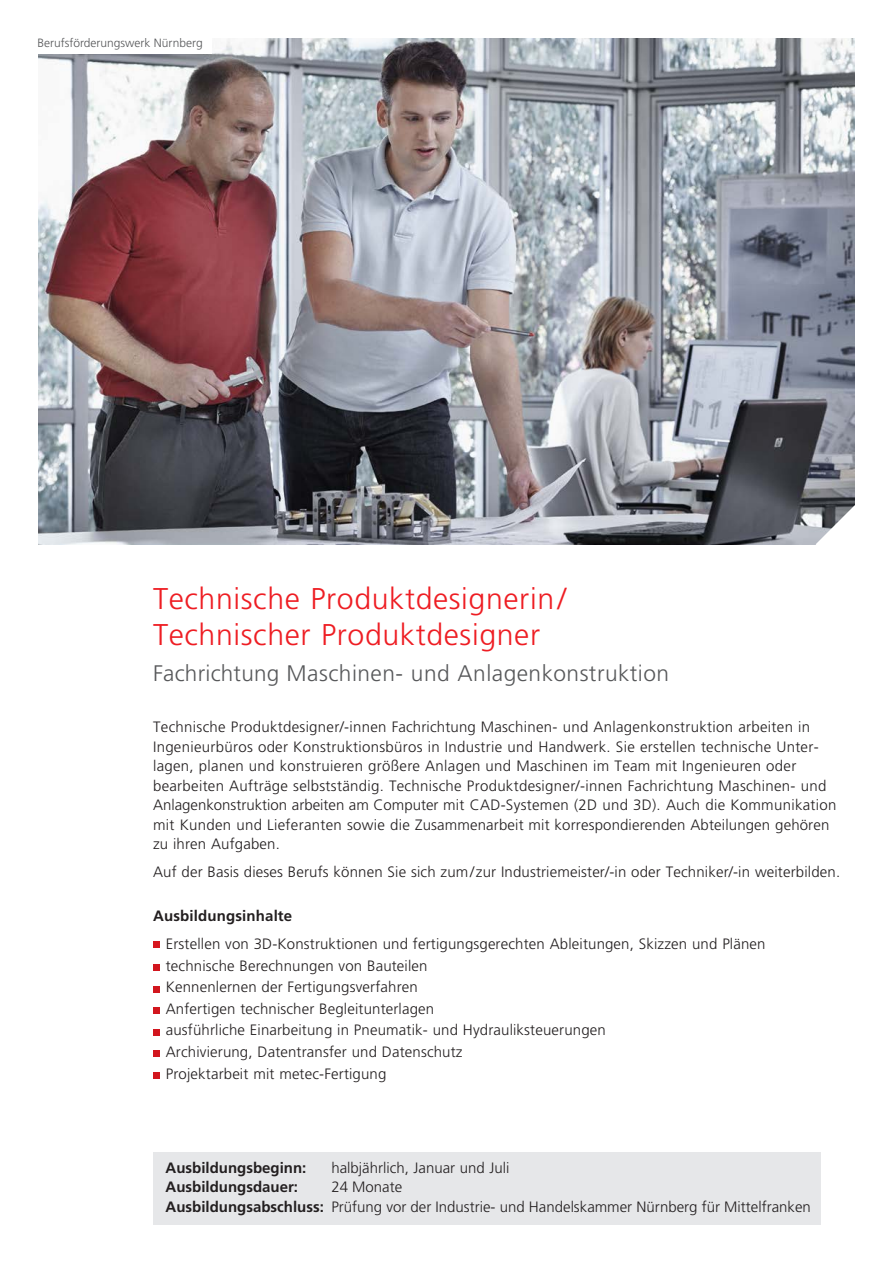
<style>
.page{position:relative;width:893px;height:1263px;background:#fff}
.page>*{position:absolute;margin:0;border:0;box-sizing:border-box;transform-origin:0 0}
.t1{font:300 30px/36px "Frutiger";letter-spacing:.02em;color:#ee1d23}
.t2{font:300 22.5px "Frutiger";letter-spacing:.02em;color:#57585a}
.t3{font:300 15px/19.5px "Frutiger";letter-spacing:.01em;color:#231f20}
.t4{font:700 15px "Frutiger";color:#231f20}
.t5{font:300 12px "Frutiger";color:#57585a}
.s1{font-weight:700}
</style>
<div class="page">
<div style="left:153px;top:1152px;width:667px;height:73px;background:#e6e7e9"></div>
<img style="left:38px;top:38px;width:816px;height:506px">
<div style="left:0;top:0;width:212px;height:53px;background:#fff"></div>
<svg style="left:816px;top:505px;width:39px;height:39px"></svg>
<svg style="left:153px;top:941px;width:6px;height:6px"></svg>
<svg style="left:153px;top:964px;width:6px;height:6px"></svg>
<svg style="left:153px;top:986px;width:6px;height:6px"></svg>
<div style="left:153px;top:1007px;width:6px;height:7px;background:#d2161e"></div>
<svg style="left:153px;top:1029px;width:6px;height:6px"></svg>
<svg style="left:153px;top:1051px;width:6px;height:6px"></svg>
<div style="left:153px;top:1072px;width:6px;height:7px;background:#d2161e"></div>
<p class="t5" style="left:37px;top:36px;width:167px">Berufsförderungswerk Nürnberg</p>
<h1 class="t1" style="left:153px;top:581px;width:415px">Technische Produktdesignerin/<br>Technischer Produktdesigner</h1>
<h2 class="t2" style="left:153px;top:661px;width:518px">Fachrichtung Maschinen- und Anlagenkonstruktion</h2>
<p class="t3" style="left:153px;top:717px;width:685px">Technische Produktdesigner/-innen Fachrichtung Maschinen- und Anlagenkonstruktion arbeiten in Ingenieurbüros oder Konstruktionsbüros in Industrie und Handwerk. Sie erstellen technische Unter&shy;lagen, planen und konstruieren größere Anlagen und Maschinen im Team mit Ingenieuren oder bearbeiten Aufträge selbstständig. Technische Produktdesigner/-innen Fachrichtung Maschinen- und Anlagenkonstruktion arbeiten am Computer mit CAD-Systemen (2D und 3D). Auch die Kommunikation mit Kunden und Lieferanten sowie die Zusammenarbeit mit korrespondierenden Abteilungen gehören zu ihren Aufgaben.</p>
<p class="t3" style="left:153px;top:862px;width:689px">Auf der Basis dieses Berufs können Sie sich zum/zur Industriemeister/-in oder Techniker/-in weiterbilden.</p>
<p class="t4" style="left:153px;top:907px;width:141px">Ausbildungsinhalte</p>
<p class="t3" style="left:166px;top:933px;width:601px;line-height:21.6px">Erstellen von 3D-Konstruktionen und fertigungsgerechten Ableitungen, Skizzen und Plänen technische Berechnungen von Bauteilen<br>Kennenlernen der Fertigungsverfahren<br>Anfertigen technischer Begleitunterlagen<br>ausführliche Einarbeitung in Pneumatik- und Hydrauliksteuerungen<br>Archivierung, Datentransfer und Datenschutz<br>Projektarbeit mit metec-Fertigung</p>
<p class="t4" style="left:166px;top:1159px;width:142px">Ausbildungsbeginn:</p>
<p class="t3" style="left:331px;top:1158px;width:179px">halbjährlich, Januar und Juli</p>
<p class="t4" style="left:166px;top:1178px;width:134px">Ausbildungsdauer:</p>
<p class="t3" style="left:166px;top:1177px;width:647px;text-indent:166px">24 Monate<br><span class="s1">Ausbildungsabschluss:</span> Prüfung vor der Industrie- und Handelskammer Nürnberg für Mittelfranken</p>
</div>
